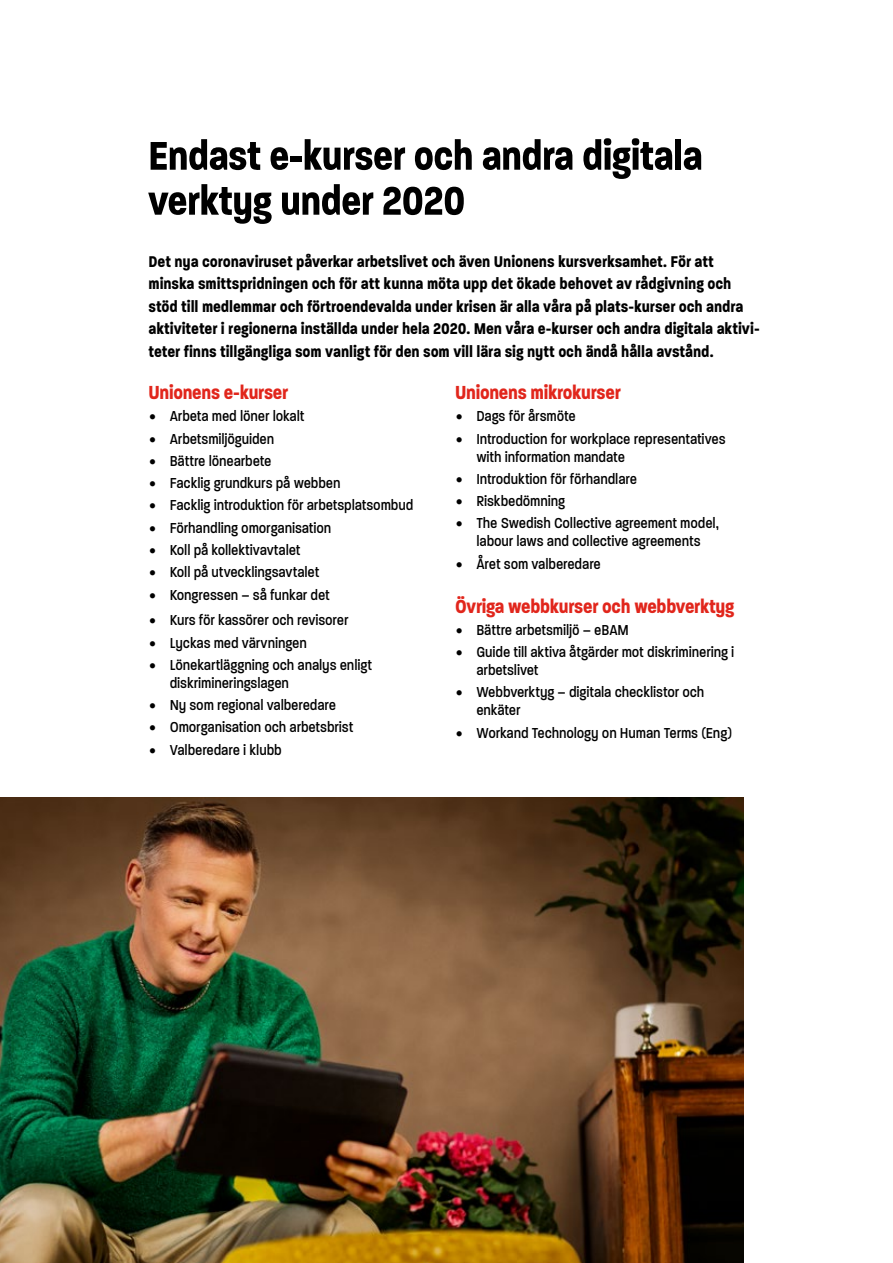
<style>
.page{position:relative;width:893px;height:1263px;background:#fff}
.page>*{position:absolute;margin:0;border:0;box-sizing:border-box;transform-origin:0 0}
.t1{font:700 54px/45px "Paralucent Condensed";color:#000}
.t2{font:700 25.5px "Paralucent Condensed";color:#e1261c}
.t3{font:700 21px/22.5px "Paralucent Condensed";letter-spacing:.01em;color:#000}
.t4{font:500 19.5px/18px "Paralucent Condensed";letter-spacing:.01em;color:#000}
.s1{font-family:"Minion Pro";font-weight:400}
</style>
<div class="page">
<img style="left:0;top:797px;width:743px;height:466px">
<h1 class="t1" style="left:149px;top:132px;width:555px">Endast e-kurser och andra digitala verktyg under 2020</h1>
<p class="t3" style="left:149px;top:250px;width:612px">Det nya coronaviruset påverkar arbetslivet och även Unionens kursverksamhet. För att minska smittspridningen och för att kunna möta upp det ökade behovet av rådgivning och stöd till medlemmar och förtroendevalda under krisen är alla våra på plats-kurser och andra aktiviteter i regionerna inställda under hela 2020. Men våra e-kurser och andra digitala aktivi&shy;teter finns tillgängliga som vanligt för den som vill lära sig nytt och ändå hålla avstånd.</p>
<h2 class="t2" style="left:149px;top:379px;width:141px">Unionens e-kurser</h2>
<p class="t4" style="left:149px;top:407px;width:157px"><span class="s1">•</span> Arbeta med löner lokalt</p>
<p class="t4" style="left:149px;top:429px;width:127px"><span class="s1">•</span> Arbetsmiljöguiden</p>
<p class="t4" style="left:149px;top:451px;width:124px"><span class="s1">•</span> Bättre lönearbete</p>
<p class="t4" style="left:149px;top:473px;width:193px"><span class="s1">•</span> Facklig grundkurs på webben</p>
<p class="t4" style="left:149px;top:496px;width:266px"><span class="s1">•</span> Facklig introduktion för arbetsplatsombud</p>
<p class="t4" style="left:149px;top:518px;width:184px"><span class="s1">•</span> Förhandling omorganisation</p>
<p class="t4" style="left:149px;top:540px;width:153px"><span class="s1">•</span> Koll på kollektivavtalet</p>
<p class="t4" style="left:149px;top:562px;width:172px"><span class="s1">•</span> Koll på utvecklingsavtalet</p>
<p class="t4" style="left:149px;top:585px;width:183px"><span class="s1">•</span> Kongressen – så funkar det</p>
<p class="t4" style="left:149px;top:611px;width:201px"><span class="s1">•</span> Kurs för kassörer och revisorer</p>
<p class="t4" style="left:149px;top:633px;width:160px"><span class="s1">•</span> Lyckas med värvningen</p>
<p class="t4" style="left:170px;top:655px;width:204px;text-indent:-21px"><span class="s1">•</span> Lönekartläggning och analys enligt diskrimineringslagen</p>
<p class="t4" style="left:149px;top:695px;width:189px"><span class="s1">•</span> Ny som regional valberedare</p>
<p class="t4" style="left:149px;top:718px;width:206px"><span class="s1">•</span> Omorganisation och arbetsbrist</p>
<p class="t4" style="left:149px;top:740px;width:134px"><span class="s1">•</span> Valberedare i klubb</p>
<h2 class="t2" style="left:455px;top:379px;width:167px">Unionens mikrokurser</h2>
<p class="t4" style="left:455px;top:407px;width:122px"><span class="s1">•</span> Dags för årsmöte</p>
<p class="t4" style="left:477px;top:429px;width:250px;text-indent:-21px"><span class="s1">•</span> Introduction for workplace representatives with information mandate</p>
<p class="t4" style="left:455px;top:469px;width:183px"><span class="s1">•</span> Introduktion för förhandlare</p>
<p class="t4" style="left:455px;top:491px;width:111px"><span class="s1">•</span> Riskbedömning</p>
<p class="t4" style="left:455px;top:514px;width:265px;text-align:center"><span class="s1">•</span> The Swedish Collective agreement model, labour laws and collective agreements</p>
<p class="t4" style="left:455px;top:554px;width:147px"><span class="s1">•</span> Året som valberedare</p>
<h2 class="t2" style="left:455px;top:592px;width:280px">Övriga webbkurser och webbverktyg</h2>
<p class="t4" style="left:455px;top:620px;width:175px"><span class="s1">•</span> Bättre arbetsmiljö – eBAM</p>
<p class="t4" style="left:477px;top:642px;width:259px;text-indent:-21px"><span class="s1">•</span> Guide till aktiva åtgärder mot diskriminering i arbetslivet</p>
<p class="t4" style="left:477px;top:682px;width:229px;text-indent:-21px"><span class="s1">•</span> Webbverktyg – digitala checklistor och enkäter</p>
<p class="t4" style="left:455px;top:723px;width:278px"><span class="s1">•</span> Workand Technology on Human Terms (Eng)</p>
</div>
